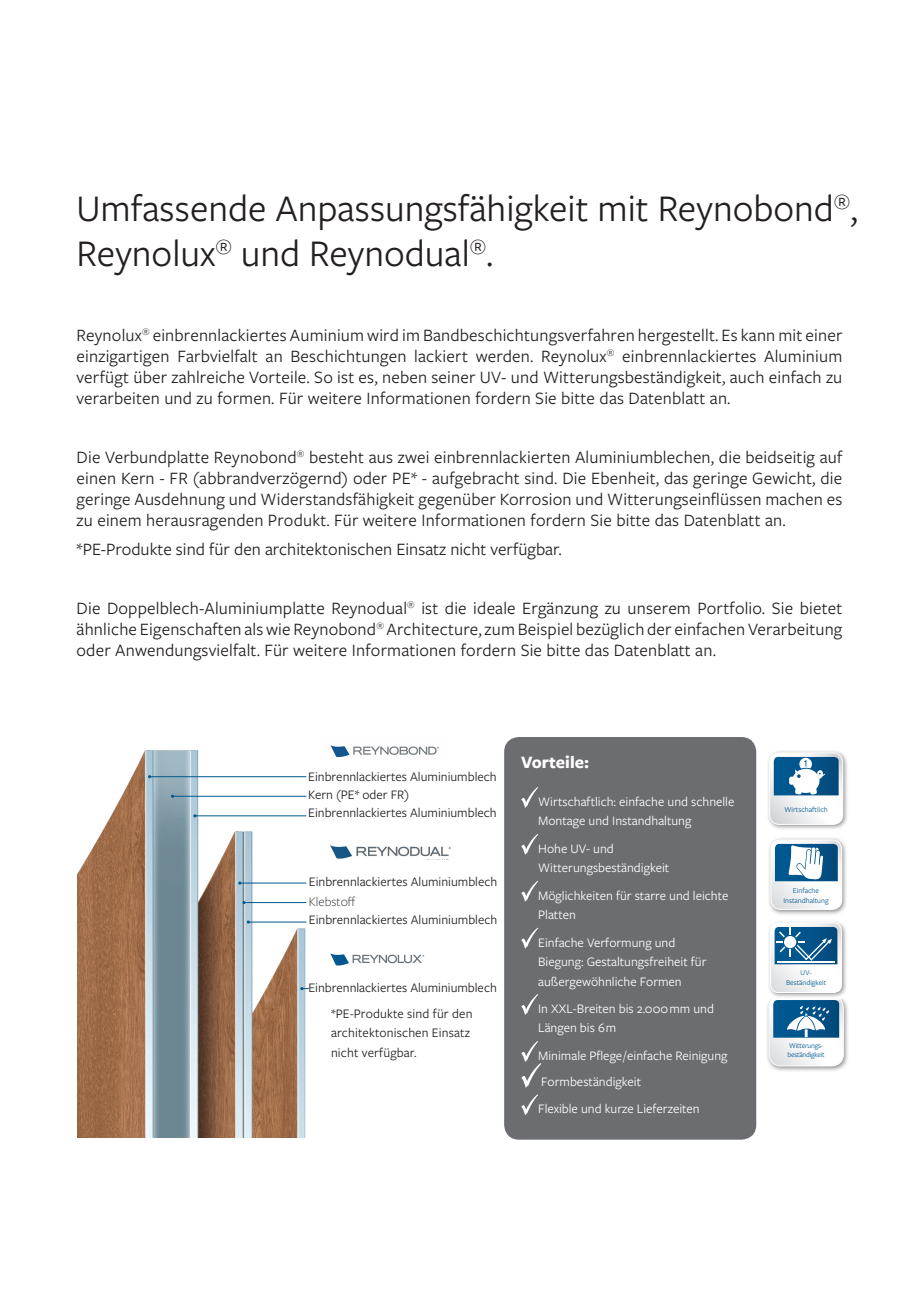
<style>
.page{position:relative;width:919px;height:1289px;background:#fff}
.page>*{position:absolute;margin:0;border:0;box-sizing:border-box;transform-origin:0 0}
.t1{font:39px/45px "Freight Sans Pro";color:#231f20}
.t2{font:18px/21px "Freight Sans Pro";letter-spacing:.01em;color:#231f20;text-align:justify}
.t3{font:700 18px "Freight Sans Pro";color:#fff}
.t4{font:13.5px/19.5px "Freight Sans Pro";color:#fff}
.t5{font:13.5px/19.5px "Freight Sans Pro";color:#231f20}
.t6{font:7.8px "Freight Sans Pro";color:#005890}
.t7{font:7.65px "Freight Sans Pro";color:#005890}
.t8{font:7.5px/9px "Freight Sans Pro";letter-spacing:-.025em;color:#005890}
.s1{font-weight:300}
</style>
<div class="page">
<img style="left:77px;top:750px;width:254px;height:387px">
<hr style="left:172px;top:795px;width:134px;height:1px;background:#005890">
<hr style="left:195px;top:815px;width:111px;height:1px;background:#005890">
<hr style="left:150px;top:776px;width:156px;height:1px;background:#005890">
<img style="left:323px;top:745px;width:116px;height:14px">
<img style="left:331px;top:845px;width:119px;height:14px">
<hr style="left:244px;top:902px;width:62px;height:1px;background:#005890">
<hr style="left:248px;top:921px;width:58px;height:1px;background:#005890">
<hr style="left:240px;top:882px;width:66px;height:1px;background:#005890">
<img style="left:330px;top:951px;width:95px;height:17px">
<svg style="left:300px;top:987px;width:9px;height:3px"></svg>
<div style="left:504px;top:737px;width:252px;height:402px;background:#6c6d70;border-radius:15px"></div>
<svg style="left:521px;top:787px;width:17px;height:21px"></svg>
<svg style="left:521px;top:834px;width:17px;height:20px"></svg>
<svg style="left:521px;top:880px;width:17px;height:21px"></svg>
<svg style="left:521px;top:927px;width:17px;height:21px"></svg>
<svg style="left:521px;top:994px;width:17px;height:21px"></svg>
<svg style="left:521px;top:1041px;width:20px;height:46px"></svg>
<svg style="left:521px;top:1094px;width:17px;height:21px"></svg>
<div style="left:765px;top:992px;width:84px;height:80px;background:#231f20;opacity:.5"></div>
<div style="left:768px;top:995px;width:75px;height:71px;border:1px solid #fff;border-radius:12px"></div>
<div style="left:766px;top:749px;width:82px;height:81px;background:#231f20;opacity:.5"></div>
<svg style="left:769px;top:753px;width:73px;height:71px"></svg>
<div style="left:767px;top:836px;width:80px;height:80px;background:#231f20;opacity:.5"></div>
<div style="left:770px;top:839px;width:71px;height:70px;border:1px solid #fff;border-radius:10px"></div>
<svg style="left:771px;top:840px;width:70px;height:69px"></svg>
<div style="left:763px;top:915px;width:85px;height:84px;background:#fff;border-radius:11px"></div>
<div style="left:767px;top:919px;width:80px;height:79px;background:#231f20;opacity:.5"></div>
<svg style="left:769px;top:923px;width:74px;height:142px"></svg>
<p class="t1" style="left:77px;top:185px;width:782px">Umfassende Anpassungsfähigkeit mit Reynobond<sup>®</sup>,<br>Reynolux<sup>®</sup> und Reynodual<sup>®</sup>.</p>
<p class="t2" style="left:77px;top:323px;width:767px">Reynolux<sup>®</sup> einbrennlackiertes Auminium wird im Bandbeschichtungsverfahren hergestellt. Es kann mit einer einzigartigen Farbvielfalt an Beschichtungen lackiert werden. Reynolux<sup>®</sup> einbrennlackiertes Aluminium verfügt über zahlreiche Vorteile. So ist es, neben seiner UV- und Witterungsbeständigkeit, auch einfach zu verarbeiten und zu formen. Für weitere Informationen fordern Sie bitte das Datenblatt an.</p>
<p class="t2" style="left:77px;top:445px;width:767px">Die Verbundplatte Reynobond<sup>®</sup> besteht aus zwei einbrennlackierten Aluminiumblechen, die beidseitig auf einen Kern - FR (abbrandverzögernd) oder PE* - aufgebracht sind. Die Ebenheit, das geringe Gewicht, die geringe Ausdehnung und Widerstandsfähigkeit gegenüber Korrosion und Witterungseinflüssen machen es zu einem herausragenden Produkt. Für weitere Informationen fordern Sie bitte das Datenblatt an.</p>
<p class="t2" style="left:77px;top:538px;width:486px">*PE-Produkte sind für den architektonischen Einsatz nicht verfügbar.</p>
<p class="t2" style="left:77px;top:597px;width:767px">Die Doppelblech-Aluminiumplatte Reynodual<sup>®</sup> ist die ideale Ergänzung zu unserem Portfolio. Sie bietet ähnliche Eigenschaften als wie Reynobond<sup>®</sup> Architecture, zum Beispiel bezüglich der einfachen Verarbeitung oder Anwendungsvielfalt. Für weitere Informationen fordern Sie bitte das Datenblatt an.</p>
<p class="t5" style="left:308px;top:767px;width:190px;line-height:18px">Einbrennlackiertes Aluminiumblech<br>Kern (PE* oder FR)<br>Einbrennlackiertes Aluminiumblech</p>
<p class="t5" style="left:309px;top:871px;width:190px">Einbrennlackiertes Aluminiumblech<br><span class="s1">Klebstoff</span></p>
<p class="t5" style="left:309px;top:909px;width:190px">Einbrennlackiertes Aluminiumblech</p>
<p class="t5" style="left:308px;top:977px;width:190px">Einbrennlackiertes Aluminiumblech</p>
<p class="t5" style="left:331px;top:1002px;width:143px">*PE-Produkte sind für den architektonischen Einsatz nicht verfügbar.</p>
<p class="t3" style="left:521px;top:749px;width:69px">Vorteile:</p>
<p class="t4" style="left:538px;top:791px;width:198px">Wirtschaftlich: einfache und schnelle<br>Montage und Instandhaltung</p>
<p class="t4" style="left:538px;top:838px;width:133px">Hohe UV- und<br>Witterungsbeständigkeit</p>
<p class="t4" style="left:538px;top:884px;width:192px">Möglichkeiten für starre und leichte<br>Platten</p>
<p class="t4" style="left:538px;top:931px;width:170px">Einfache Verformung und<br>Biegung: Gestaltungsfreiheit für außergewöhnliche Formen</p>
<p class="t4" style="left:538px;top:998px;width:177px">In XXL-Breiten bis 2.000 mm und<br>Längen bis 6 m</p>
<p class="t4" style="left:538px;top:1045px;width:191px">Minimale Pflege / einfache Reinigung</p>
<p class="t4" style="left:541px;top:1070px;width:101px">Formbeständigkeit</p>
<p class="t4" style="left:538px;top:1098px;width:163px">Flexible und kurze Lieferzeiten</p>
<p class="t6" style="left:784px;top:804px;width:45px">Wirtschaftlich</p>
<p class="t7" style="left:792px;top:885px;width:28px">Einfache</p>
<p class="t7" style="left:783px;top:895px;width:47px">Instandhaltung</p>
<p class="t7" style="left:800px;top:967px;width:13px">UV-</p>
<p class="t7" style="left:786px;top:977px;width:42px">Beständigkeit</p>
<p class="t8" style="left:787px;top:1041px;width:39px">Witterungs&shy;beständigkeit</p>
</div>
